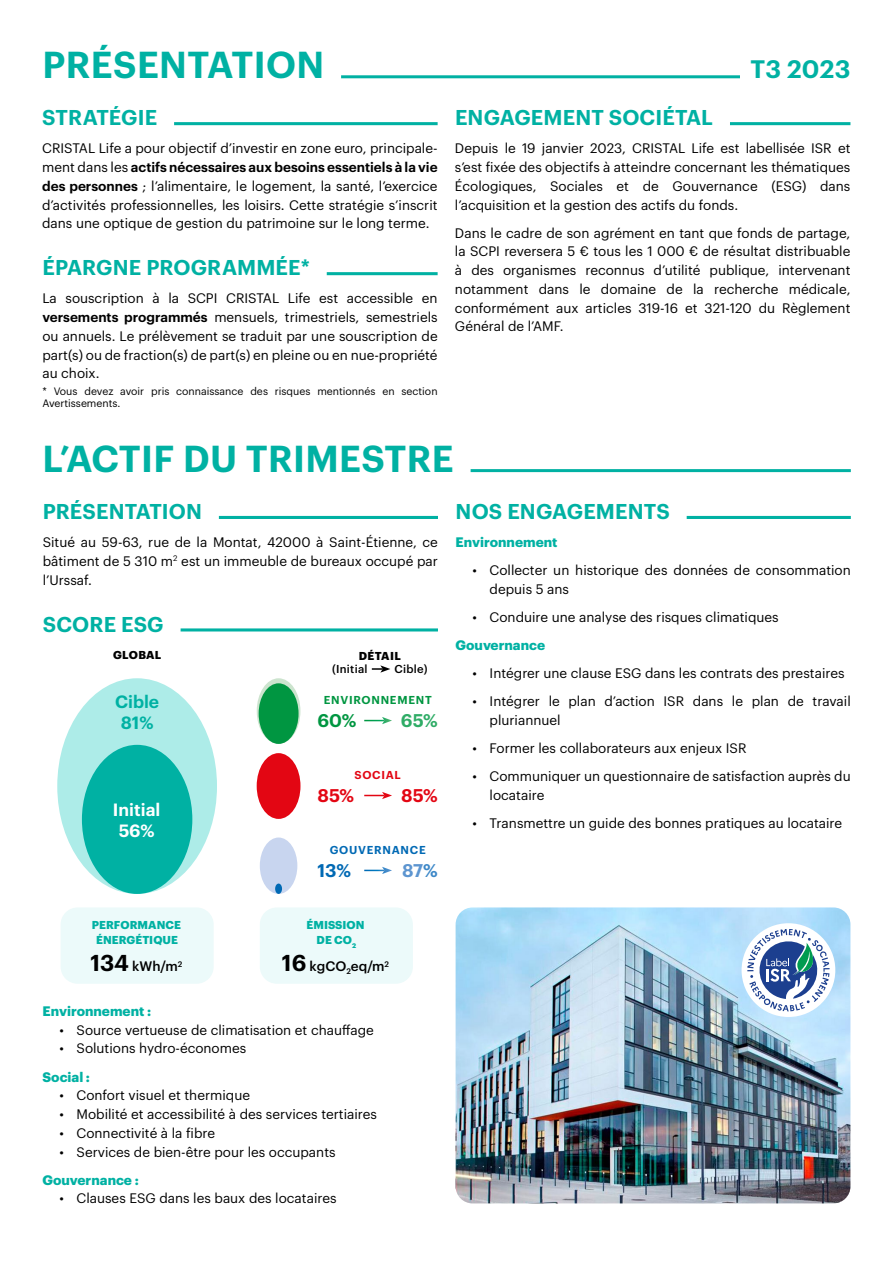
<style>
.page{position:relative;width:893px;height:1263px;background:#fff}
.page>*{position:absolute;margin:0;border:0;box-sizing:border-box;transform-origin:0 0}
.t1{font:600 36.75px "Graphik";letter-spacing:.01em;color:#00b1a3}
.t2{font:600 24.75px "Graphik";letter-spacing:.01em;color:#00b1a3}
.t3{font:600 21px "Graphik";letter-spacing:.005em;color:#00b1a3}
.t4{font:600 18px "Graphik";color:#e30613}
.t5{font:600 18px "Graphik";color:#009641}
.t6{font:600 18px "Graphik";color:#2fac66}
.t7{font:600 18px "Graphik";color:#0069b4}
.t8{font:600 18px "Graphik";color:#5d95d0}
.t9{font:600 17.4px/20.9px "Graphik";color:#fff;text-align:center}
.t10{font:600 17.4px/20.9px "Graphik";color:#00b1a3;text-align:center}
.t11{font:13.5px/18.8px "Graphik";color:#000;text-align:justify}
.t12{font:700 13.5px "Graphik";color:#00b1a3}
.t13{font:500 13.5px "Graphik";color:#000}
.t14{font:700 11.25px/15px "Graphik";letter-spacing:.005em;color:#00b1a3;text-align:center}
.t15{font:500 11.25px "Graphik";letter-spacing:.025em;color:#000}
.t16{font:600 11.25px "Graphik";letter-spacing:.065em;color:#009641}
.t17{font:700 11.25px "Graphik";letter-spacing:.03em;color:#000}
.t18{font:600 11.25px "Graphik";letter-spacing:.065em;color:#0069b4}
.t19{font:600 11.25px "Graphik";letter-spacing:.065em;color:#e30613}
.t20{font:10.5px/12px "Graphik";color:#000}
.s1{font-weight:600}
.s2{font-weight:600;font-size:22.5px}
.s3{color:#3d88c8}
</style>
<div class="page">
<hr style="left:43px;top:75px;width:808px;height:3px;background:#00b1a3">
<div style="left:26px;top:46px;width:315px;height:36px;background:#fff"></div>
<hr style="left:43px;top:469px;width:808px;height:3px;background:#00b1a3">
<div style="left:26px;top:440px;width:445px;height:36px;background:#fff"></div>
<hr style="left:42px;top:122px;width:396px;height:3px;background:#00b1a3">
<div style="left:38px;top:121px;width:136px;height:9px;background:#fff"></div>
<hr style="left:455px;top:122px;width:395px;height:3px;background:#00b1a3">
<div style="left:451px;top:121px;width:279px;height:9px;background:#fff"></div>
<hr style="left:42px;top:272px;width:396px;height:3px;background:#00b1a3">
<div style="left:38px;top:271px;width:289px;height:9px;background:#fff"></div>
<hr style="left:43px;top:516px;width:395px;height:3px;background:#00b1a3">
<div style="left:38px;top:515px;width:181px;height:9px;background:#fff"></div>
<hr style="left:43px;top:628px;width:395px;height:3px;background:#00b1a3">
<div style="left:38px;top:627px;width:143px;height:9px;background:#fff"></div>
<hr style="left:456px;top:516px;width:395px;height:3px;background:#00b1a3">
<div style="left:451px;top:515px;width:236px;height:9px;background:#fff"></div>
<div style="left:61px;top:907px;width:153px;height:77px;background:#ecfafa;border-radius:17px"></div>
<div style="left:260px;top:907px;width:153px;height:77px;background:#ecfafa;border-radius:17px"></div>
<div style="left:57px;top:678px;width:160px;height:216px;background:#adece8;border-radius:50%"></div>
<div style="left:82px;top:745px;width:110px;height:149px;background:#00b1a3;border-radius:50%"></div>
<div style="left:260px;top:837px;width:37px;height:57px;background:#c8d5ef;border-radius:50%"></div>
<div style="left:275px;top:883px;width:7px;height:11px;background:#0069b4;border-radius:50%"></div>
<div style="left:257px;top:753px;width:43px;height:66px;background:#e30613;border-radius:50%"></div>
<svg style="left:257px;top:678px;width:43px;height:66px"></svg>
<div style="left:259px;top:683px;width:40px;height:61px;background:#009641;border-radius:50%"></div>
<svg style="left:364px;top:717px;width:28px;height:7px"></svg>
<svg style="left:364px;top:867px;width:28px;height:7px"></svg>
<svg style="left:364px;top:792px;width:28px;height:7px"></svg>
<svg style="left:372px;top:665px;width:18px;height:8px"></svg>
<div style="left:740px;top:50px;width:110px;height:38px;background:#fff"></div>
<img style="left:456px;top:907px;width:394px;height:296px">
<div style="left:742px;top:923px;width:93px;height:94px;background:#fff;border-radius:47px"></div>
<svg style="left:747px;top:929px;width:82px;height:82px"></svg>
<h1 class="t1" style="left:43px;top:37px;width:283px">PRÉSENTATION</h1>
<h3 class="t3" style="left:42px;top:101px;width:116px">STRATÉGIE</h3>
<p class="t11" style="left:42px;top:138px;width:397px">CRISTAL Life a pour objectif d’investir en zone euro, principale&shy;ment dans les <span class="s1">actifs nécessaires aux besoins essentiels à la vie des personnes</span> ; l’alimentaire, le logement, la santé, l’exercice d’activités professionnelles, les loisirs. Cette stratégie s’inscrit dans une optique de gestion du patrimoine sur le long terme.</p>
<h3 class="t3" style="left:42px;top:251px;width:269px">ÉPARGNE PROGRAMMÉE*</h3>
<p class="t11" style="left:42px;top:288px;width:397px">La souscription à la SCPI CRISTAL Life est accessible en <span class="s1">versements programmés</span> mensuels, trimestriels, semestriels ou annuels. Le prélèvement se traduit par une souscription de part(s) ou de fraction(s) de part(s) en pleine ou en nue-propriété au choix.</p>
<p class="t20" style="left:42px;top:384px;width:397px">* Vous devez avoir pris connaissance des risques mentionnés en section<br>Avertissements.</p>
<h2 class="t2" style="left:751px;top:50px;width:101px">T3 2023</h2>
<h3 class="t3" style="left:455px;top:101px;width:260px">ENGAGEMENT SOCIÉTAL</h3>
<p class="t11" style="left:455px;top:138px;width:397px">Depuis le 19 janvier 2023, CRISTAL Life est labellisée ISR et s’est fixée des objectifs à atteindre concernant les thématiques Écologiques, Sociales et de Gouvernance (ESG) dans l’acquisition et la gestion des actifs du fonds.</p>
<p class="t11" style="left:455px;top:222px;width:397px">Dans le cadre de son agrément en tant que fonds de partage, la SCPI reversera 5 € tous les 1 000 € de résultat distribuable à des organismes reconnus d’utilité publique, intervenant notamment dans le domaine de la recherche médicale, conformément aux articles 319-16 et 321-120 du Règlement Général de l’AMF.</p>
<h1 class="t1" style="left:43px;top:431px;width:413px">L’ACTIF DU TRIMESTRE</h1>
<h3 class="t3" style="left:43px;top:495px;width:161px">PRÉSENTATION</h3>
<p class="t11" style="left:43px;top:532px;width:397px">Situé au 59-63, rue de la Montat, 42000 à Saint-Étienne, ce bâtiment de 5 310 m<sup>2</sup> est un immeuble de bureaux occupé par l’Urssaf.</p>
<h3 class="t3" style="left:43px;top:608px;width:122px">SCORE ESG</h3>
<p class="t17" style="left:113px;top:646px;width:50px">GLOBAL</p>
<p class="t17" style="left:359px;top:647px;width:43px">DÉTAIL</p>
<p class="t15" style="left:332px;top:660px;width:37px">(Initial</p>
<p class="t15" style="left:394px;top:660px;width:35px">Cible)</p>
<p class="t10" style="left:115px;top:690px;width:46px">Cible<br>81%</p>
<p class="t16" style="left:324px;top:692px;width:109px">ENVIRONNEMENT</p>
<h3 class="t5" style="left:317px;top:706px;width:41px">60%</h3>
<h3 class="t6" style="left:401px;top:706px;width:38px">65%</h3>
<p class="t9" style="left:113px;top:798px;width:49px">Initial<br>56%</p>
<p class="t14" style="left:92px;top:916px;width:91px">PERFORMANCE<br>ÉNERGÉTIQUE</p>
<p class="t13" style="left:90px;top:956px;width:93px"><span class="s2">134</span> kWh/m<sup>2</sup></p>
<p class="t19" style="left:355px;top:767px;width:48px">SOCIAL</p>
<h3 class="t4" style="left:317px;top:781px;width:38px">85%</h3>
<h3 class="t4" style="left:401px;top:781px;width:38px">85%</h3>
<p class="t18" style="left:330px;top:841px;width:97px">GOUVERNANCE</p>
<h3 class="t7" style="left:317px;top:856px;width:35px">13%</h3>
<h3 class="t8" style="left:402px;top:856px;width:37px">87<span class="s3">%</span></h3>
<p class="t14" style="left:306px;top:916px;width:60px">ÉMISSION<br>DE CO<sub>2</sub></p>
<p class="t13" style="left:282px;top:956px;width:109px"><span class="s2">16</span> kgCO<sub>2</sub>eq/m<sup>2</sup></p>
<p class="t12" style="left:43px;top:1000px;width:110px">Environnement :</p>
<p class="t11" style="left:60px;top:1019px;width:316px">• Source vertueuse de climatisation et chauffage</p>
<p class="t11" style="left:60px;top:1038px;width:188px">• Solutions hydro-économes</p>
<p class="t12" style="left:43px;top:1066px;width:49px">Social :</p>
<p class="t11" style="left:60px;top:1085px;width:192px">• Confort visuel et thermique</p>
<p class="t11" style="left:60px;top:1104px;width:319px">• Mobilité et accessibilité à des services tertiaires</p>
<p class="t11" style="left:60px;top:1122px;width:157px">• Connectivité à la fibre</p>
<p class="t11" style="left:60px;top:1141px;width:278px">• Services de bien-être pour les occupants</p>
<p class="t12" style="left:43px;top:1169px;width:98px">Gouvernance :</p>
<p class="t11" style="left:60px;top:1188px;width:279px">• Clauses ESG dans les baux des locataires</p>
<h3 class="t3" style="left:456px;top:495px;width:216px">NOS ENGAGEMENTS</h3>
<p class="t12" style="left:456px;top:532px;width:103px">Environnement</p>
<p class="t11" style="left:490px;top:560px;width:363px;text-indent:-17px">• Collecter un historique des données de consommation depuis 5 ans</p>
<p class="t11" style="left:473px;top:607px;width:308px">• Conduire une analyse des risques climatiques</p>
<p class="t12" style="left:456px;top:635px;width:91px">Gouvernance</p>
<p class="t11" style="left:473px;top:663px;width:373px">• Intégrer une clause ESG dans les contrats des prestaires</p>
<p class="t11" style="left:490px;top:691px;width:363px;text-indent:-17px">• Intégrer le plan d’action ISR dans le plan de travail pluriannuel</p>
<p class="t11" style="left:473px;top:738px;width:275px">• Former les collaborateurs aux enjeux ISR</p>
<p class="t11" style="left:490px;top:766px;width:363px;text-indent:-17px">• Communiquer un questionnaire de satisfaction auprès du locataire</p>
<p class="t11" style="left:473px;top:813px;width:371px">• Transmettre un guide des bonnes pratiques au locataire</p>
</div>
